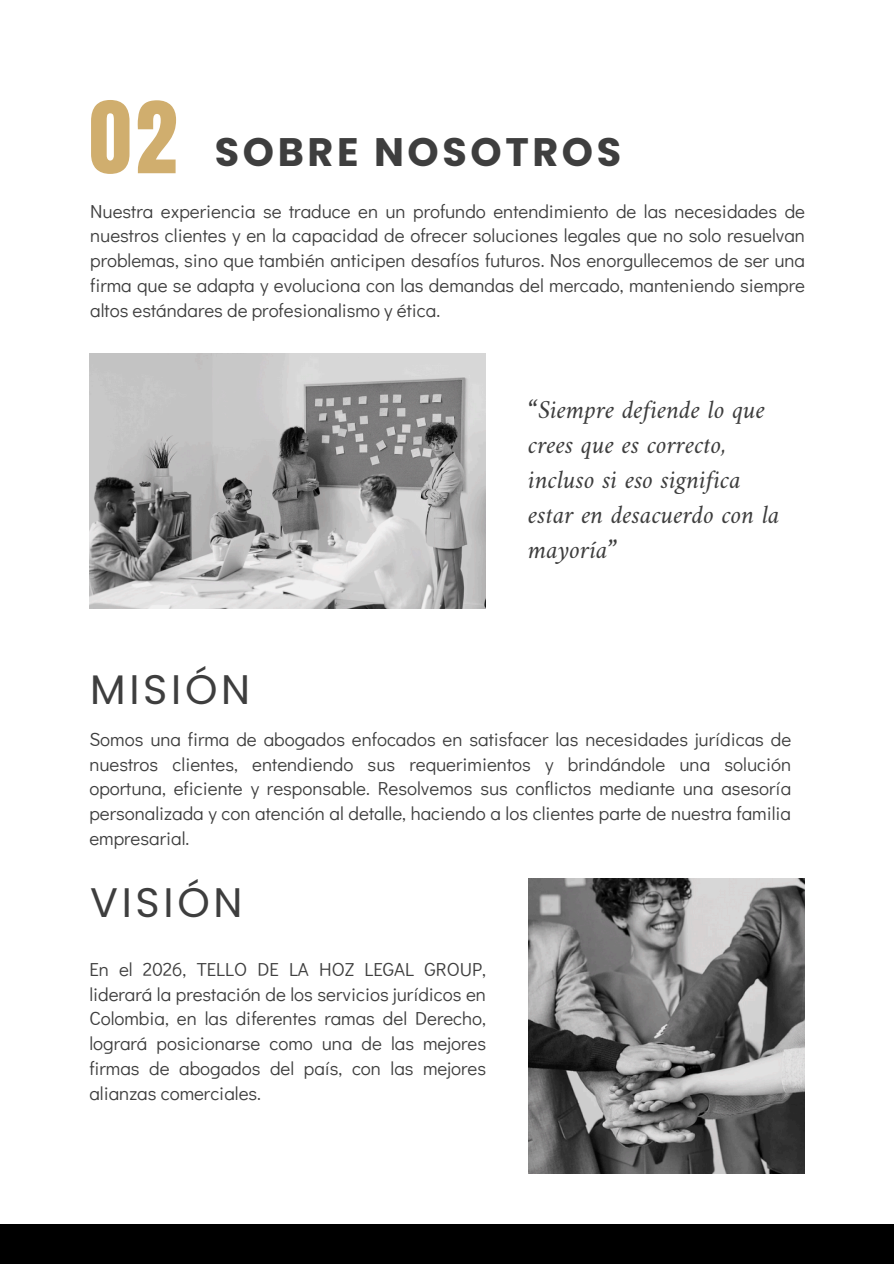
<style>
.page{position:relative;width:894px;height:1264px;background:#fff}
.page>*{position:absolute;margin:0;border:0;box-sizing:border-box;transform-origin:0 0}
.t1{font:84.45px "Anton";color:#d0ae6e}
.t2{font:41.25px "Poppins";letter-spacing:.09em;color:#3e3e3e}
.t3{font:700 39.75px "Poppins";letter-spacing:.09em;color:#3e3e3e}
.t4{font:italic 26.25px/34.8px "Amiri";color:#3e3e3e}
.t5{font:18.75px/24.8px "Didact Gothic";color:#3e3e3e;text-align:justify}
</style>
<div class="page">
<img style="left:89px;top:353px;width:396px;height:256px">
<img style="left:528px;top:878px;width:276px;height:295px">
<div style="left:0;top:1224px;width:893px;height:39px;background:#000"></div>
<p class="t1" style="left:89px;top:77px;width:89px">02</p>
<h1 class="t3" style="left:215px;top:124px;width:408px">SOBRE NOSOTROS</h1>
<h2 class="t5" style="left:90px;top:198px;width:716px">Nuestra experiencia se traduce en un profundo entendimiento de las necesidades de nuestros clientes y en la capacidad de ofrecer soluciones legales que no solo resuelvan problemas, sino que también anticipen desafíos futuros. Nos enorgullecemos de ser una firma que se adapta y evoluciona con las demandas del mercado, manteniendo siempre altos estándares de profesionalismo y ética.</h2>
<p class="t2" style="left:90px;top:660px;width:161px">MISIÓN</p>
<p class="t4" style="left:528px;top:392px;width:253px">“Siempre defiende lo que crees que es correcto, incluso si eso significa estar en desacuerdo con la mayoría”</p>
<p class="t5" style="left:89px;top:726px;width:703px">Somos una firma de abogados enfocados en satisfacer las necesidades jurídicas de nuestros clientes, entendiendo sus requerimientos y brindándole una solución oportuna, eficiente y responsable. Resolvemos sus conflictos mediante una asesoría personalizada y con atención al detalle, haciendo a los clientes parte de nuestra familia empresarial.</p>
<h3 class="t2" style="left:90px;top:873px;width:154px">VISIÓN</h3>
<h2 class="t5" style="left:89px;top:956px;width:398px">En el 2026, TELLO DE LA HOZ LEGAL GROUP, liderará la prestación de los servicios jurídicos en Colombia, en las diferentes ramas del Derecho, logrará posicionarse como una de las mejores firmas de abogados del país, con las mejores alianzas comerciales.</h2>
</div>
